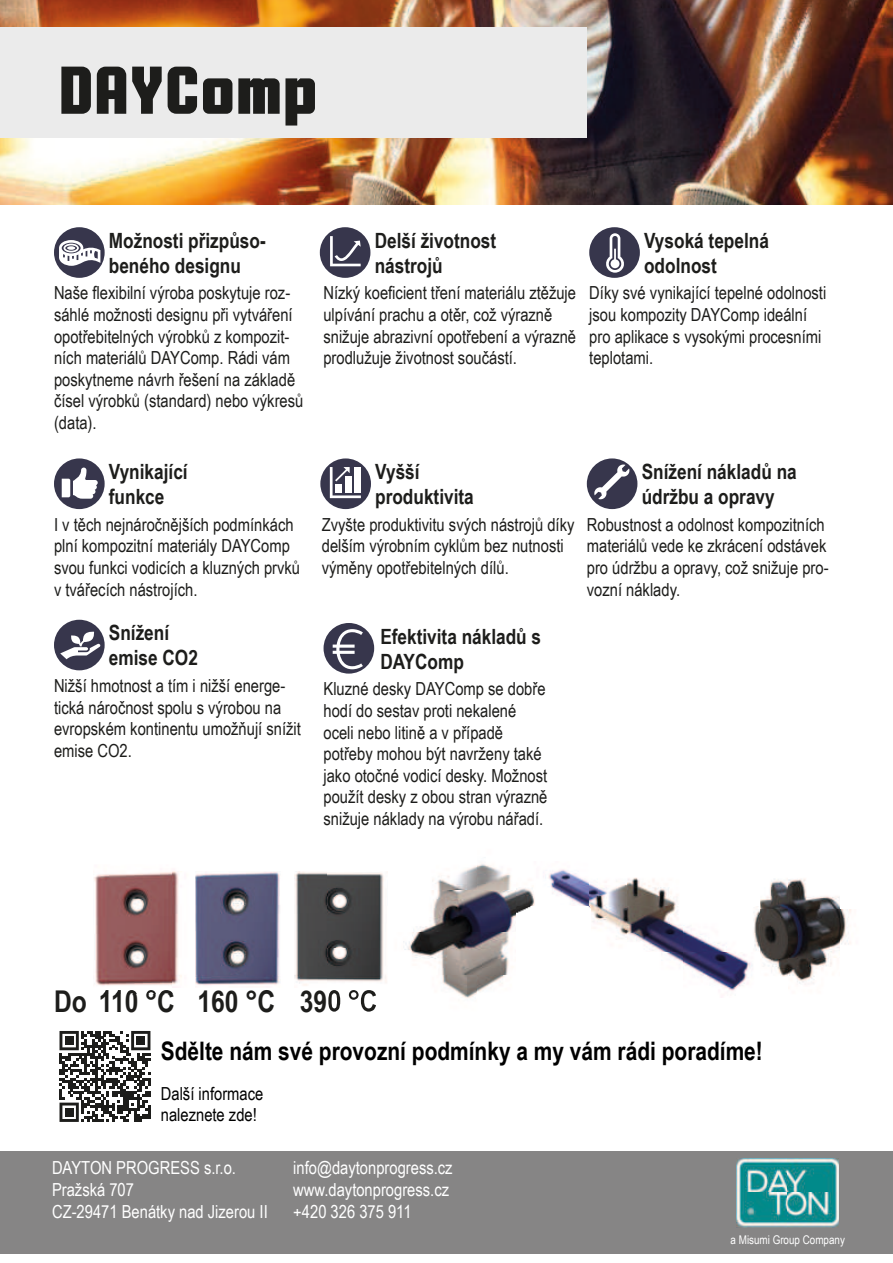
<style>
.page{position:relative;width:893px;height:1263px;background:#fff}
.page>*{position:absolute;margin:0;border:0;box-sizing:border-box;transform-origin:0 0}
.t1{font:700 92.1px "Motion Control";color:#1d1d1b}
.t2{font:700 30px "Arial Narrow";color:#1d1d1b}
.t3{font:700 25.5px "Arial Narrow";color:#000}
.t4{font:700 21px/25.2px "Arial Narrow";color:#1d1d1b}
.t5{font:18px/21.6px "Arial Narrow";color:#1d1d1b}
.t6{font:18px/21.6px "Arial Narrow";color:#fff}
.t7{font:18px/21.6px "Arial Narrow";color:#000}
.t8{font:12px "Arial Narrow";color:#fff}
</style>
<div class="page">
<div style="left:324px;top:623px;width:50px;height:51px;background:#37364c;border-radius:50%"></div>
<img style="left:0;top:0;width:893px;height:204px">
<div style="left:0;top:28px;width:587px;height:110px;background:#ebebeb"></div>
<div style="left:54px;top:227px;width:51px;height:51px;background:#37364c;border-radius:50%"></div>
<svg style="left:59px;top:240px;width:41px;height:26px"></svg>
<div style="left:587px;top:458px;width:50px;height:51px;background:#37364c;border-radius:50%"></div>
<svg style="left:594px;top:464px;width:36px;height:36px"></svg>
<div style="left:320px;top:458px;width:51px;height:51px;background:#37364c;border-radius:50%"></div>
<svg style="left:330px;top:467px;width:31px;height:31px"></svg>
<div style="left:320px;top:227px;width:50px;height:51px;background:#37364c;border-radius:50%"></div>
<svg style="left:330px;top:236px;width:31px;height:30px"></svg>
<div style="left:54px;top:458px;width:51px;height:51px;background:#37364c;border-radius:50%"></div>
<svg style="left:62px;top:468px;width:36px;height:31px"></svg>
<div style="left:0;top:1151px;width:893px;height:102px;background:#868585"></div>
<img style="left:737px;top:1159px;width:102px;height:68px">
<div style="left:589px;top:227px;width:51px;height:51px;background:#37364c;border-radius:50%"></div>
<svg style="left:606px;top:233px;width:18px;height:40px"></svg>
<div style="left:54px;top:620px;width:51px;height:50px;background:#37364c;border-radius:50%"></div>
<svg style="left:60px;top:631px;width:40px;height:28px"></svg>
<img style="left:759px;top:879px;width:92px;height:79px">
<img style="left:764px;top:958px;width:68px;height:27px">
<img style="left:517px;top:877px;width:242px;height:121px">
<img style="left:432px;top:864px;width:195px;height:27px">
<img style="left:403px;top:891px;width:114px;height:84px">
<img style="left:442px;top:975px;width:185px;height:23px">
<img style="left:328px;top:990px;width:48px;height:22px">
<img style="left:94px;top:872px;width:78px;height:114px">
<img style="left:104px;top:990px;width:69px;height:3px">
<img style="left:172px;top:871px;width:215px;height:117px">
<img style="left:291px;top:871px;width:3px;height:117px">
<svg style="left:333px;top:629px;width:30px;height:40px"></svg>
<svg style="left:60px;top:1031px;width:90px;height:91px"></svg>
<div style="left:65px;top:1036px;width:8px;height:9px;background:#1d1d1b"></div>
<div style="left:137px;top:1036px;width:8px;height:9px;background:#1d1d1b"></div>
<div style="left:65px;top:1108px;width:8px;height:8px;background:#1d1d1b"></div>
<h1 class="t1" style="left:58px;top:55px;width:261px">DAYComp</h1>
<p class="t4" style="left:109px;top:227px;width:158px">Možnosti přizpůso&shy;beného designu</p>
<p class="t5" style="left:54px;top:282px;width:251px">Naše flexibilní výroba poskytuje roz&shy;sáhlé možnosti designu při vytváření opotřebitelných výrobků z kompozit&shy;ních materiálů DAYComp. Rádi vám poskytneme návrh řešení na základě čísel výrobků (standard) nebo výkresů (data).</p>
<p class="t4" style="left:109px;top:458px;width:80px">Vynikající funkce</p>
<p class="t5" style="left:54px;top:513px;width:248px">I v těch nejnáročnějších podmínkách plní kompozitní materiály DAYComp svou funkci vodicích a kluzných prvků v tvářecích nástrojích.</p>
<p class="t4" style="left:109px;top:619px;width:91px">Snížení emise CO2</p>
<p class="t5" style="left:54px;top:674px;width:248px">Nižší hmotnost a tím i nižší energe&shy;tická náročnost spolu s výrobou na evropském kontinentu umožňují snížit emise CO2.</p>
<p class="t4" style="left:375px;top:227px;width:123px">Delší životnost nástrojů</p>
<p class="t5" style="left:323px;top:282px;width:254px">Nízký koeficient tření materiálu ztěžuje ulpívání prachu a otěr, což výrazně snižuje abrazivní opotřebení a výrazně prodlužuje životnost součástí.</p>
<p class="t4" style="left:644px;top:227px;width:126px">Vysoká tepelná odolnost</p>
<p class="t5" style="left:589px;top:282px;width:239px">Díky své vynikající tepelné odolnosti jsou kompozity DAYComp ideální pro aplikace s vysokými procesními teplotami.</p>
<p class="t4" style="left:375px;top:458px;width:100px">Vyšší produktivita</p>
<p class="t5" style="left:322px;top:513px;width:254px">Zvyšte produktivitu svých nástrojů díky delším výrobním cyklům bez nutnosti výměny opotřebitelných dílů.</p>
<p class="t4" style="left:380px;top:623px;width:162px">Efektivita nákladů s<br>DAYComp</p>
<p class="t5" style="left:323px;top:677px;width:225px">Kluzné desky DAYComp se dobře hodí do sestav proti nekalené oceli nebo litině a v případě potřeby mohou být navrženy také jako otočné vodicí desky. Možnost použít desky z obou stran výrazně snižuje náklady na výrobu nářadí.</p>
<p class="t4" style="left:642px;top:458px;width:157px">Snížení nákladů na údržbu a opravy</p>
<p class="t5" style="left:587px;top:513px;width:243px">Robustnost a odolnost kompozitních materiálů vede ke zkrácení odstávek pro údržbu a opravy, což snižuje pro&shy;vozní náklady.</p>
<h2 class="t2" style="left:54px;top:978px;width:223px">Do 110 °C 160 °C</h2>
<h3 class="t3" style="left:161px;top:1032px;width:603px">Sdělte nám své provozní podmínky a my vám rádi poradíme!</h3>
<p class="t7" style="left:161px;top:1082px;width:104px">Další informace naleznete zde!</p>
<p class="t6" style="left:52px;top:1156px;width:217px">DAYTON PROGRESS s.r.o.<br>Pražská 707<br>CZ-29471 Benátky nad Jizerou II</p>
<p class="t6" style="left:293px;top:1156px;width:161px">info@daytonprogress.cz www.daytonprogress.cz +420 326 375 911</p>
<p class="t8" style="left:731px;top:1231px;width:116px">a Misumi Group Company</p>
</div>
